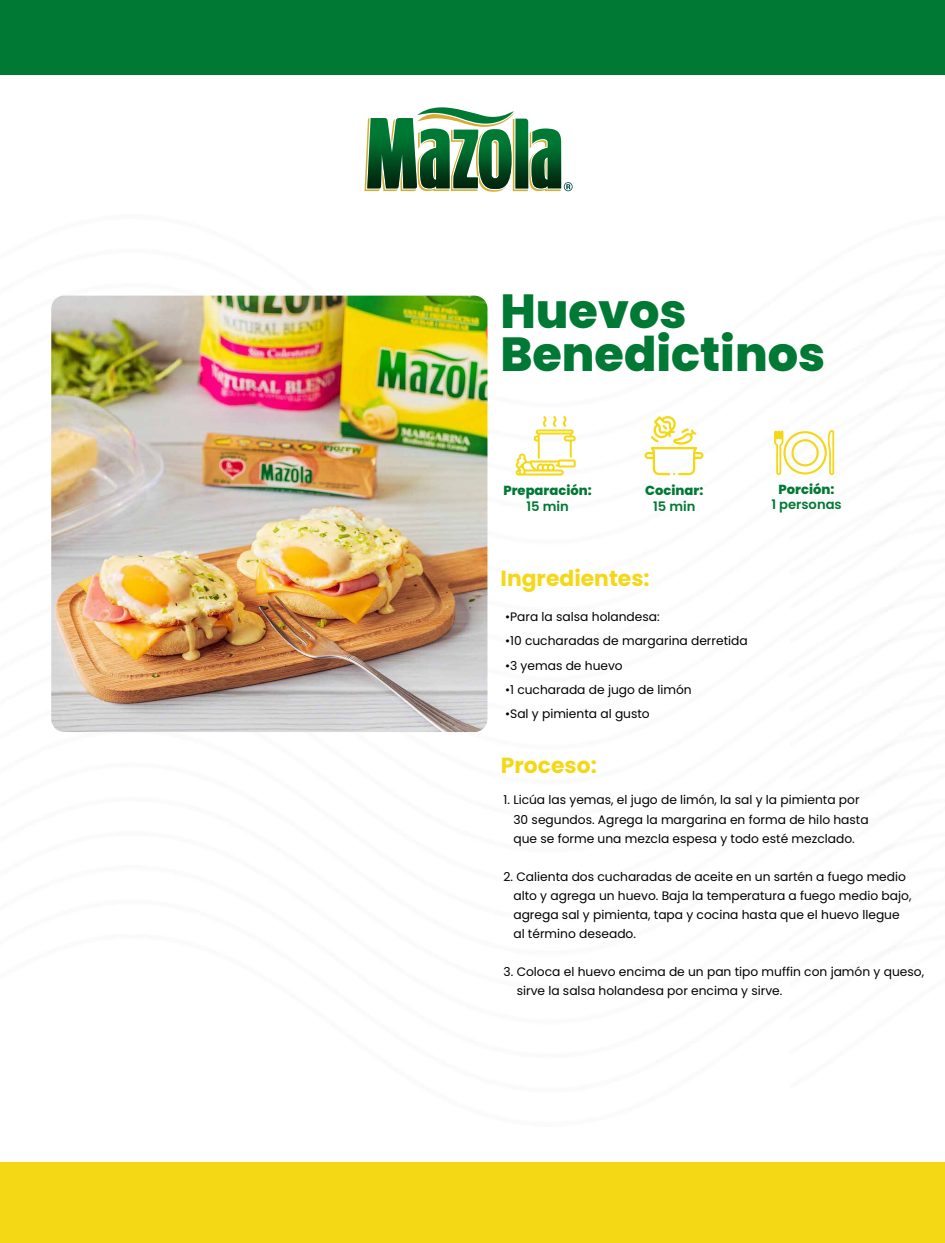
<style>
.page{position:relative;width:945px;height:1243px;background:#fff}
.page>*{position:absolute;margin:0;border:0;box-sizing:border-box;transform-origin:0 0}
.t1{font:800 47.77px/43.6px "Poppins";color:#007934}
.t2{font:700 21.88px "Poppins";color:#f4d816}
.t3{font:800 13.12px "Poppins";color:#007934}
.t4{font:600 13.12px "Poppins";color:#007934}
.t5{font:12.25px/19.1px "Poppins";color:#000}
</style>
<div class="page">
<svg style="left:774px;top:430px;width:16px;height:45px"></svg>
<div style="left:0;top:0;width:945px;height:75px;background:#007934"></div>
<div style="left:0;top:1162px;width:945px;height:80px;background:#f4d816"></div>
<svg style="left:365px;top:107px;width:208px;height:85px"></svg>
<img style="left:51px;top:296px;width:436px;height:436px">
<svg style="left:645px;top:416px;width:59px;height:59px"></svg>
<svg style="left:515px;top:416px;width:61px;height:59px"></svg>
<img style="left:790px;top:300px;width:100px;height:582px">
<h1 class="t1" style="left:500px;top:289px;width:326px">Huevos<br>Benedictinos</h1>
<p class="t3" style="left:503px;top:483px;width:90px">Preparación:</p>
<p class="t4" style="left:526px;top:499px;width:44px">15 min</p>
<p class="t3" style="left:645px;top:483px;width:60px">Cocinar:</p>
<p class="t4" style="left:653px;top:499px;width:44px">15 min</p>
<h2 class="t2" style="left:501px;top:565px;width:151px">Ingredientes:</h2>
<p class="t5" style="left:505px;top:607px;width:156px">•Para la salsa holandesa:</p>
<p class="t5" style="left:505px;top:631px;width:244px">•10 cucharadas de margarina derretida</p>
<p class="t5" style="left:505px;top:656px;width:119px">•3 yemas de huevo</p>
<p class="t5" style="left:505px;top:680px;width:188px">•1 cucharada de jugo de limón</p>
<p class="t5" style="left:505px;top:704px;width:146px">•Sal y pimienta al gusto</p>
<h2 class="t2" style="left:501px;top:752px;width:98px">Proceso:</h2>
<p class="t3" style="left:779px;top:481px;width:57px">Porción:</p>
<p class="t4" style="left:771px;top:497px;width:72px">1 personas</p>
<p class="t5" style="left:513px;top:790px;width:357px;text-indent:-10px">1. Licúa las yemas, el jugo de limón, la sal y la pimienta por<br>30 segundos. Agrega la margarina en forma de hilo hasta que se forme una mezcla espesa y todo esté mezclado.</p>
<p class="t5" style="left:513px;top:867px;width:400px;text-indent:-10px">2. Calienta dos cucharadas de aceite en un sartén a fuego medio alto y agrega un huevo. Baja la temperatura a fuego medio bajo, agrega sal y pimienta, tapa y cocina hasta que el huevo llegue al término deseado.</p>
<p class="t5" style="left:517px;top:962px;width:409px;text-indent:-13px">3. Coloca el huevo encima de un pan tipo muffin con jamón y queso, sirve la salsa holandesa por encima y sirve.</p>
</div>
